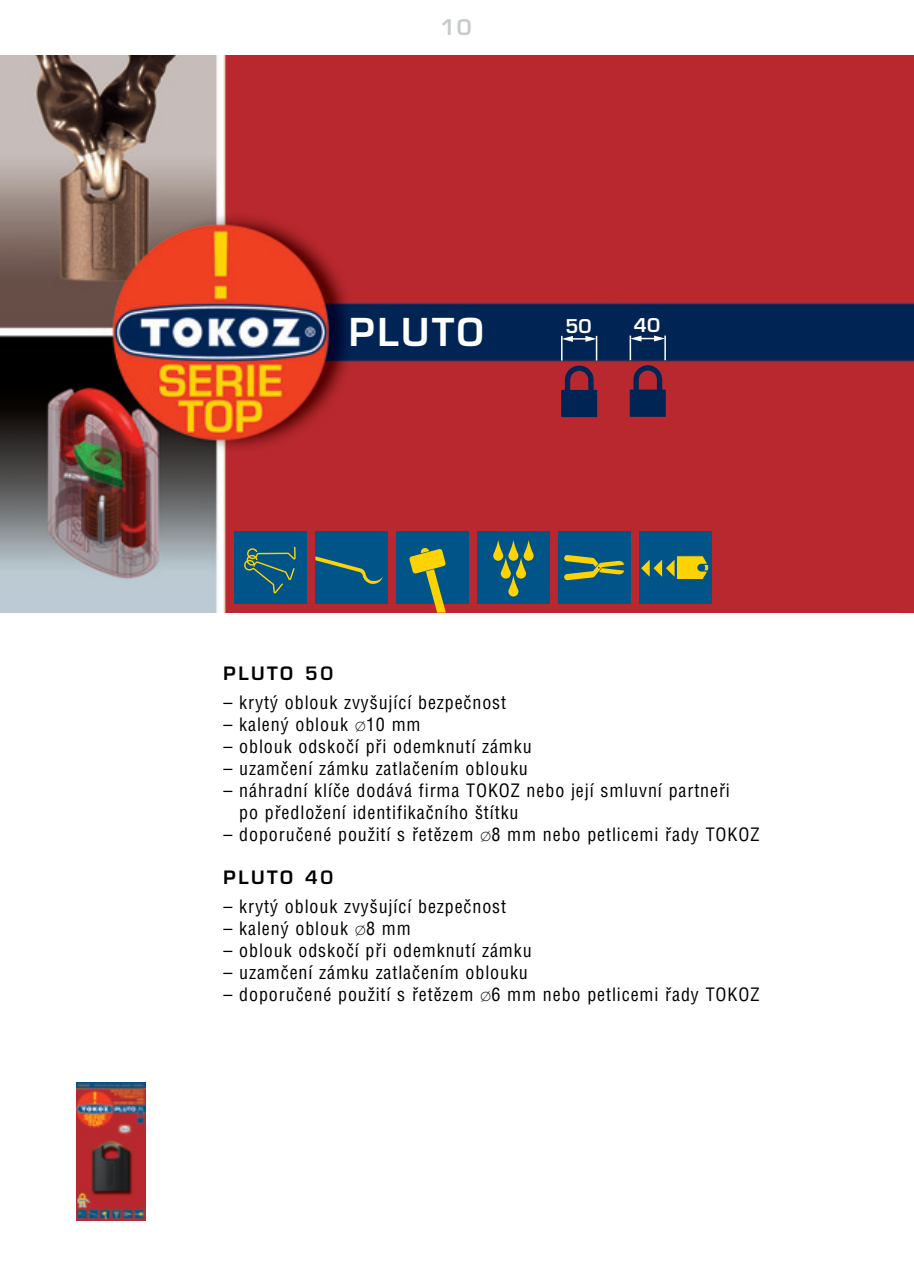
<style>
.page{position:relative;width:914px;height:1275px;background:#fff}
.page>*{position:absolute;margin:0;border:0;box-sizing:border-box;transform-origin:0 0}
.t1{font:600 37.5px "Eurostile CE";letter-spacing:.07em;color:#fff}
.t2{font:600 21px "Eurostile CE";color:#c7caca}
.t3{font:600 18.6px "Eurostile CE";color:#fff}
.t4{font:18px/21.9px "Helvetica Condensed CE";letter-spacing:.05em;color:#000}
.t5{font:600 18px "Eurostile CE";letter-spacing:.14em;color:#000}
.s1{font-family:"European Pi Two";font-size:13.5px}
</style>
<div class="page">
<img style="left:1px;top:55px;width:913px;height:557px">
<svg style="left:561px;top:336px;width:36px;height:81px;background:#3c3153"></svg>
<svg style="left:631px;top:336px;width:33px;height:6px"></svg>
<hr style="left:629px;top:336px;width:2px;height:24px;background:#fff">
<hr style="left:664px;top:336px;width:2px;height:24px;background:#fff">
<svg style="left:629px;top:365px;width:36px;height:52px;background:#3c2547"></svg>
<div style="left:235px;top:531px;width:72px;height:73px;background:#005487"></div>
<svg style="left:244px;top:547px;width:52px;height:46px"></svg>
<div style="left:315px;top:532px;width:73px;height:72px;background:#005487"></div>
<svg style="left:315px;top:556px;width:68px;height:28px"></svg>
<div style="left:396px;top:531px;width:72px;height:73px;background:#005487"></div>
<svg style="left:409px;top:548px;width:37px;height:64px"></svg>
<div style="left:477px;top:531px;width:72px;height:73px;background:#005487"></div>
<svg style="left:493px;top:540px;width:40px;height:57px"></svg>
<div style="left:558px;top:531px;width:72px;height:73px;background:#005487"></div>
<svg style="left:564px;top:555px;width:60px;height:25px"></svg>
<div style="left:639px;top:531px;width:72px;height:73px;background:#005487"></div>
<svg style="left:641px;top:555px;width:68px;height:24px"></svg>
<img style="left:76px;top:1083px;width:69px;height:137px">
<p class="t2" style="left:440px;top:19px;width:33px">10</p>
<h1 class="t1" style="left:349px;top:318px;width:136px">PLUTO</h1>
<p class="t3" style="left:565px;top:319px;width:28px">50</p>
<p class="t3" style="left:634px;top:318px;width:28px">40</p>
<p class="t5" style="left:223px;top:667px;width:111px">PLUTO 50</p>
<p class="t4" style="left:223px;top:693px;width:284px">– kryt˘ oblouk zvy‰ující bezpeãnost</p>
<p class="t4" style="left:223px;top:715px;width:199px">– kalen˘ oblouk <span class="s1">-</span>10 mm</p>
<p class="t4" style="left:223px;top:737px;width:310px">– oblouk odskoãí pfii odemknutí zámku</p>
<p class="t4" style="left:223px;top:759px;width:306px">– uzamãení zámku zatlaãením oblouku</p>
<p class="t4" style="left:239px;top:781px;width:492px;text-indent:-16px">– náhradní klíãe dodává firma TOKOZ nebo její smluvní partnefii po pfiedloÏení identifikaãního ‰títku</p>
<p class="t4" style="left:223px;top:825px;width:537px">– doporuãené pouÏití s fietûzem <span class="s1">-</span>8 mm nebo petlicemi fiady TOKOZ</p>
<p class="t5" style="left:223px;top:871px;width:111px">PLUTO 40</p>
<p class="t4" style="left:223px;top:897px;width:284px">– kryt˘ oblouk zvy‰ující bezpeãnost</p>
<p class="t4" style="left:223px;top:919px;width:189px">– kalen˘ oblouk <span class="s1">-</span>8 mm</p>
<p class="t4" style="left:223px;top:941px;width:310px">– oblouk odskoãí pfii odemknutí zámku</p>
<p class="t4" style="left:223px;top:963px;width:306px">– uzamãení zámku zatlaãením oblouku</p>
<p class="t4" style="left:223px;top:985px;width:537px">– doporuãené pouÏití s fietûzem <span class="s1">-</span>6 mm nebo petlicemi fiady TOKOZ</p>
</div>
